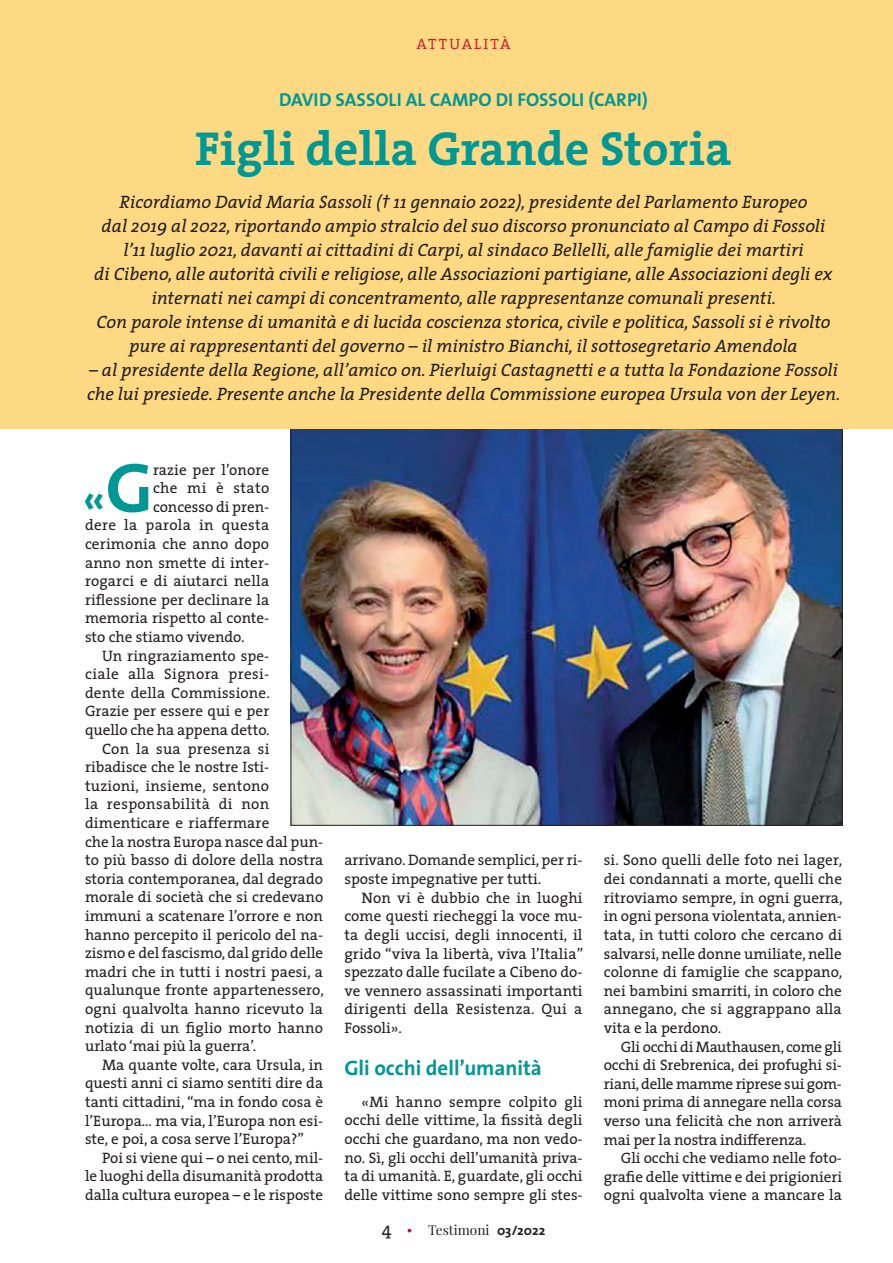
<style>
.page{position:relative;width:893px;height:1263px;background:#fff}
.page>*{position:absolute;margin:0;border:0;box-sizing:border-box;transform-origin:0 0}
.Titolo_2{font:700 48px "The Serif";color:#009894}
.Normale{font:41.7px "The Sans Bold Caps";color:#009894}
.t1{font:700 21px "The Sans";color:#009894}
.Occhiello-articoli{font:700 18.75px "The Sans";color:#009894}
.Sommario-Articoli{font:italic 18px/24px "The Serif";color:#231f20;text-align:center}
.Normale-2{font:15.15px/18.6px "The Serif";color:#231f20;text-align:justify}
.Normale-3{font:15.15px "The Serif";letter-spacing:.02em;color:#231f20}
.Normale-4{font:15.15px "The Serif";letter-spacing:.03em;color:#231f20}
.Testatina_rossa{font:15px "The Serif";letter-spacing:.145em;color:#d1232a}
.t2{font:13.65px "Playfair Display";color:#231f20}
.s1{font-size:70.2px}
.s2{font-family:"The Serif";font-size:18px}
.s3{font-family:"The Serif";font-size:15px;color:#b00d38}
.s4{font-family:"The Sans";font-weight:700}
</style>
<div class="page">
<img style="left:293px;top:429px;width:548px;height:395px">
<div style="left:0;top:0;width:893px;height:429px;background:#fed984"></div>
<p class="Testatina_rossa" style="left:417px;top:32px;width:95px">ATTUALITÀ</p>
<p class="Occhiello-articoli" style="left:279px;top:84px;width:370px">DAVID SASSOLI AL CAMPO DI FOSSOLI (CARPI)</p>
<p class="Titolo_2" style="left:195px;top:108px;width:538px">Figli della Grande Storia</p>
<p class="Sommario-Articoli" style="left:94px;top:189px;width:740px">Ricordiamo David Maria Sassoli († 11 gennaio 2022), presidente del Parlamento Europeo<br>dal 2019 al 2022, riportando ampio stralcio del suo discorso pronunciato al Campo di Fossoli l’11 luglio 2021, davanti ai cittadini di Carpi, al sindaco Bellelli, alle famiglie dei martiri<br>di Cibeno, alle autorità civili e religiose, alle Associazioni partigiane, alle Associazioni degli ex internati nei campi di concentramento, alle rappresentanze comunali presenti.<br>Con parole intense di umanità e di lucida coscienza storica, civile e politica, Sassoli si è rivolto pure ai rappresentanti del governo – il ministro Bianchi, il sottosegretario Amendola</p>
<p class="Sommario-Articoli" style="left:87px;top:357px;width:755px;text-align:left">– al presidente della Regione, all’amico on. Pierluigi Castagnetti e a tutta la Fondazione Fossoli che lui presiede. Presente anche la Presidente della Commissione europea Ursula von der Leyen.</p>
<p class="Normale" style="left:83px;top:463px;width:71px">«<span class="s1">G</span></p>
<p class="Normale-2" style="left:153px;top:460px;width:118px">razie per l’onore</p>
<p class="Normale-4" style="left:153px;top:475px;width:118px">che mi è stato</p>
<p class="Normale-2" style="left:153px;top:497px;width:118px">concesso di pren-</p>
<p class="Normale-3" style="left:85px;top:513px;width:186px">dere la parola in questa</p>
<p class="Normale-2" style="left:85px;top:534px;width:186px">cerimonia che anno dopo</p>
<p class="Normale-2" style="left:85px;top:553px;width:186px">anno non smette di inter-</p>
<p class="Normale-2" style="left:85px;top:571px;width:186px">rogarci e di aiutarci nella</p>
<p class="Normale-2" style="left:85px;top:590px;width:186px">riflessione per declinare la</p>
<p class="Normale-2" style="left:85px;top:608px;width:186px">memoria rispetto al conte-</p>
<p class="Normale-2" style="left:85px;top:627px;width:161px">sto che stiamo vivendo.</p>
<p class="Normale-2" style="left:85px;top:646px;width:186px;text-indent:17px">Un ringraziamento spe&shy;ciale alla Signora presi&shy;dente della Commissione.<br>Grazie per essere qui e per quello che ha appena detto.</p>
<p class="Normale-2" style="left:85px;top:739px;width:240px;text-align:left;text-indent:17px">Con la sua presenza si ribadisce che le nostre Isti&shy;tuzioni, insieme, sentono<br>la responsabilità di non dimenticare e riaffermare<br>che la nostra Europa nasce dal pun&shy;to più basso di dolore della nostra storia contemporanea, dal degrado morale di società che si credevano immuni a scatenare l’orrore e non hanno percepito il pericolo del na&shy;zismo e del fascismo, dal grido delle madri che in tutti i nostri paesi, a qualunque fronte appartenessero, ogni qualvolta hanno ricevuto la notizia di un figlio morto hanno urlato ‘mai più la guerra’.</p>
<p class="Normale-2" style="left:85px;top:1055px;width:240px;text-indent:17px">Ma quante volte, cara Ursula, in questi anni ci siamo sentiti dire da tanti cittadini, “ma in fondo cosa è l’Europa… ma via, l’Europa non esi&shy;ste, e poi, a cosa serve l’Europa?”</p>
<p class="Normale-2" style="left:85px;top:1148px;width:240px;text-indent:17px">Poi si viene qui – o nei cento, mil&shy;le luoghi della disumanità prodotta dalla cultura europea – e le risposte</p>
<p class="Normale-2" style="left:344px;top:851px;width:240px">arrivano. Domande semplici, per ri&shy;sposte impegnative per tutti.</p>
<p class="Normale-2" style="left:344px;top:888px;width:240px;text-indent:17px">Non vi è dubbio che in luoghi come questi riecheggi la voce mu&shy;ta degli uccisi, degli innocenti, il grido “viva la libertà, viva l’Italia” spezzato dalle fucilate a Cibeno do&shy;ve vennero assassinati importanti dirigenti della Resistenza. Qui a Fossoli».</p>
<h3 class="t1" style="left:344px;top:1050px;width:199px">Gli occhi dell’umanità</h3>
<p class="Normale-2" style="left:344px;top:1092px;width:240px;text-indent:17px">«Mi hanno sempre colpito gli occhi delle vittime, la fissità degli occhi che guardano, ma non vedo&shy;no. Sì, gli occhi dell’umanità priva&shy;ta di umanità. E, guardate, gli occhi delle vittime sono sempre gli stes-</p>
<p class="t2" style="left:382px;top:1219px;width:165px"><span class="s2">4</span> <span class="s3">•</span> Testimoni <span class="s4">03/2022</span></p>
<p class="Normale-2" style="left:604px;top:851px;width:240px">si. Sono quelli delle foto nei lager, dei condannati a morte, quelli che ritroviamo sempre, in ogni guerra, in ogni persona violentata, annien&shy;tata, in tutti coloro che cercano di salvarsi, nelle donne umiliate, nelle colonne di famiglie che scappano, nei bambini smarriti, in coloro che annegano, che si aggrappano alla vita e la perdono.</p>
<p class="Normale-2" style="left:604px;top:1037px;width:240px;text-indent:17px">Gli occhi di Mauthausen, come gli occhi di Srebrenica, dei profughi si&shy;riani, delle mamme riprese sui gom&shy;moni prima di annegare nella corsa verso una felicità che non arriverà mai per la nostra indifferenza.</p>
<p class="Normale-2" style="left:604px;top:1148px;width:240px;text-indent:17px">Gli occhi che vediamo nelle foto&shy;grafie delle vittime e dei prigionieri ogni qualvolta viene a mancare la</p>
</div>
